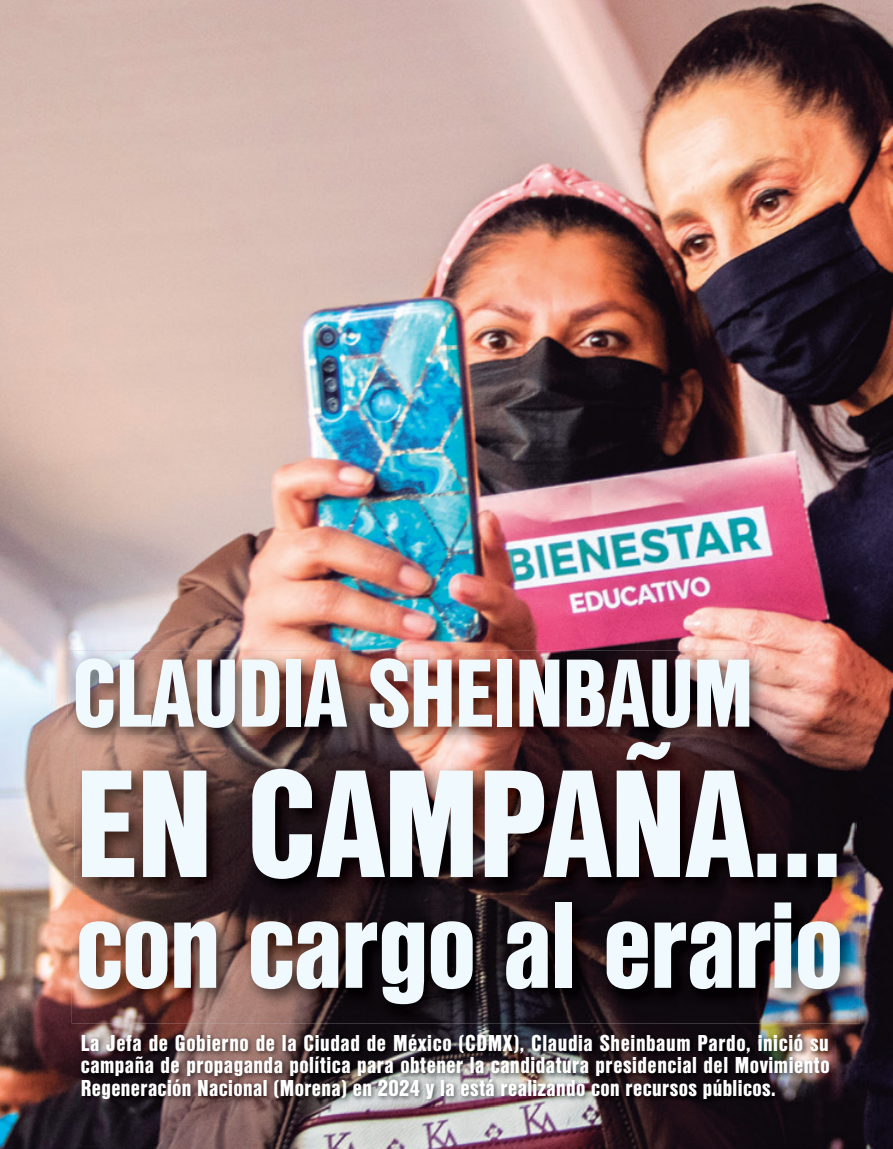
<style>
.page{position:relative;width:893px;height:1149px;background:#fff}
.page>*{position:absolute;margin:0;border:0;box-sizing:border-box;transform-origin:0 0}
.t1{font:159.45px "Nimbus Sans DOT Blac Cond";letter-spacing:-.015em;color:#f0f9fd}
.t2{font:127.8px "Nimbus Sans DOT Blac Cond";letter-spacing:-.015em;color:#f0f9fd}
.t3{font:100.5px "Nimbus Sans DOT Blac Cond";letter-spacing:-.015em;color:#f0f9fd}
.t4{font:24px/22.5px "Nimbus Sans DOT Blac Cond";letter-spacing:.015em;color:#fff;text-align:justify}
</style>
<div class="page">
<img style="left:0;top:0;width:893px;height:1148px">
<img style="left:78px;top:1030px;width:757px;height:75px">
<img style="left:67px;top:650px;width:700px;height:96px">
<img style="left:75px;top:734px;width:781px;height:161px">
<img style="left:75px;top:734px;width:692px;height:12px">
<img style="left:72px;top:895px;width:787px;height:128px">
<h3 class="t3" style="left:72px;top:635px;width:683px">CLAUDIA SHEINBAUM</h3>
<h1 class="t1" style="left:75px;top:732px;width:769px">EN CAMPAÑA…</h1>
<h2 class="t2" style="left:75px;top:872px;width:770px">con cargo al erario</h2>
<p class="t4" style="left:81px;top:1031px;width:750px">La Jefa de Gobierno de la Ciudad de México (CDMX), Claudia Sheinbaum Pardo, inició su campaña de propaganda política para obtener la candidatura presidencial del Movimiento Regeneración Nacional (Morena) en 2024 y la está realizando con recursos públicos.</p>
</div>
